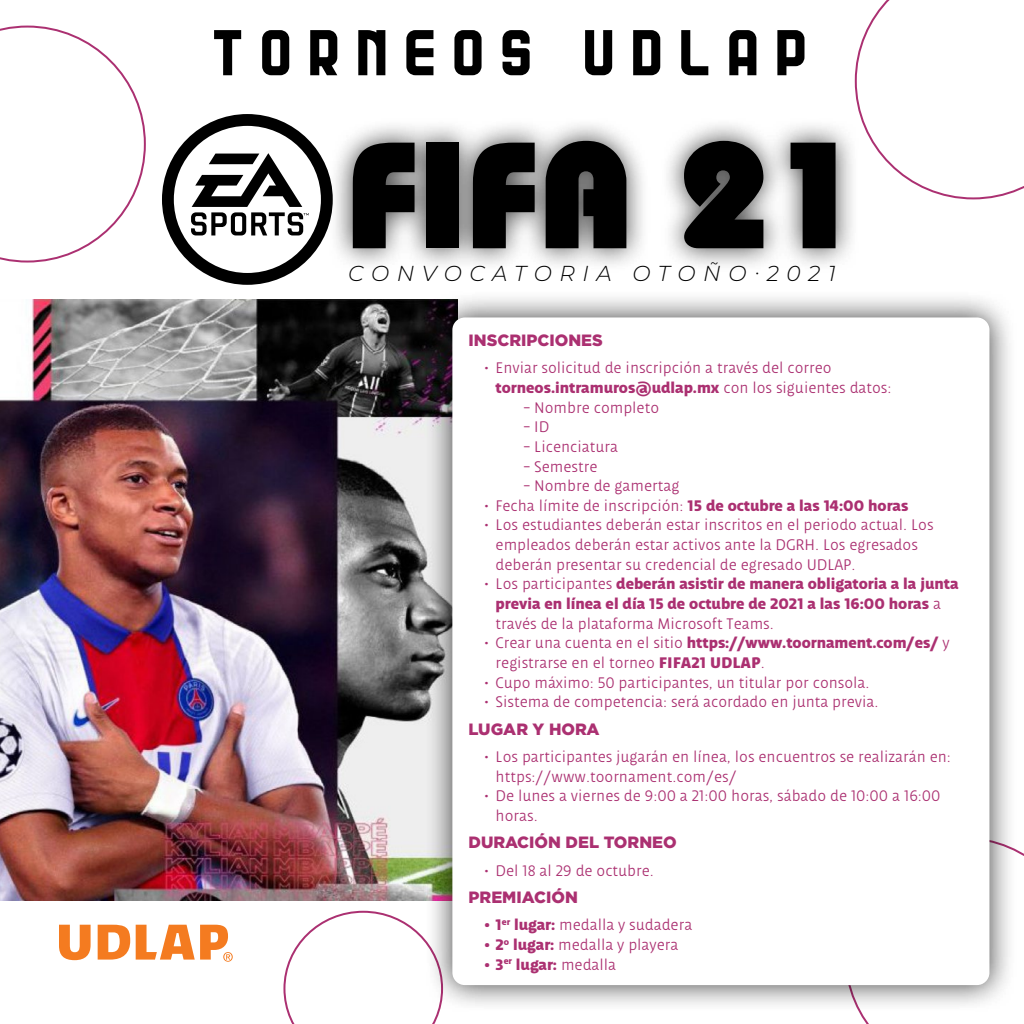
<style>
.page{position:relative;width:1024px;height:1024px;background:#fff}
.page>*{position:absolute;margin:0;border:0;box-sizing:border-box;transform-origin:0 0}
.t1{font:800 150.9px "Bauhaus LT";color:#000}
.t2{font:57.4px "A25 SQUANOVA";letter-spacing:.27em;color:#000}
.t3{font:italic 300 21.6px "Montserrat";letter-spacing:.345em;color:#000}
.t4{font:300 16.4px/19.6px "Udlap Text";color:#ab3071}
.t5{font:900 16.4px/19.6px "Udlap Text";color:#ab3071}
.t6{font:900 16.4px "Gotham";color:#ab3071}
.s1{font-weight:300}
.s2{font-weight:900}
</style>
<div class="page">
<img style="left:0;top:299px;width:425px;height:602px">
<svg style="left:0;top:26px;width:146px;height:237px"></svg>
<svg style="left:283px;top:911px;width:156px;height:113px"></svg>
<svg style="left:855px;top:0;width:169px;height:199px"></svg>
<div style="left:425px;top:290px;width:592px;height:723px;background:#000;opacity:.75"></div>
<div style="left:452px;top:317px;width:537px;height:668px;background:#fff;border-radius:12px"></div>
<div style="left:328px;top:117px;width:532px;height:156px;background:#000;opacity:.75"></div>
<svg style="left:162px;top:114px;width:171px;height:171px"></svg>
<svg style="left:59px;top:925px;width:32px;height:35px"></svg>
<svg style="left:136px;top:925px;width:97px;height:37px"></svg>
<svg style="left:98px;top:925px;width:32px;height:35px"></svg>
<h2 class="t2" style="left:214px;top:22px;width:597px">TORNEOS UDLAP</h2>
<h1 class="t1" style="left:346px;top:106px;width:518px">FIFA 21</h1>
<h3 class="t3" style="left:348px;top:259px;width:489px">CONVOCATORIA OTOÑO·2021</h3>
<p class="t6" style="left:469px;top:329px;width:136px">INSCRIPCIONES</p>
<p class="t4" style="left:484px;top:358px;width:349px">• Enviar solicitud de inscripción a través del correo</p>
<p class="t5" style="left:496px;top:378px;width:397px">torneos.intramuros@udlap.mx <span class="s1">con los siguientes datos:</span></p>
<p class="t4" style="left:523px;top:398px;width:138px">− Nombre completo</p>
<p class="t4" style="left:523px;top:417px;width:28px">−ID</p>
<p class="t4" style="left:523px;top:437px;width:97px">− Licenciatura</p>
<p class="t4" style="left:523px;top:457px;width:76px">− Semestre</p>
<p class="t4" style="left:523px;top:476px;width:158px">− Nombre de gamertag</p>
<p class="t4" style="left:484px;top:496px;width:426px">• Fecha límite de inscripción: <span class="s2">15 de octubre a las 14:00 horas</span></p>
<p class="t4" style="left:496px;top:516px;width:439px;text-indent:-12px">• Los estudiantes deberán estar inscritos en el periodo actual. Los empleados deberán estar activos ante la DGRH. Los egresados deberán presentar su credencial de egresado UDLAP.</p>
<p class="t5" style="left:496px;top:574px;width:464px;text-indent:-12px"><span class="s1">• Los participantes</span> deberán asistir de manera obligatoria a la junta previa en línea el día 15 de octubre de 2021 a las 16:00 horas <span class="s1">a través de la plataforma Microsoft Teams.</span></p>
<p class="t4" style="left:496px;top:633px;width:455px;text-indent:-12px">• Crear una cuenta en el sitio <span class="s2">https://www.toornament.com/es/</span> y registrarse en el torneo <span class="s2">FIFA21 UDLAP</span>.</p>
<p class="t4" style="left:484px;top:673px;width:387px">• Cupo máximo: 50 participantes, un titular por consola.</p>
<p class="t4" style="left:484px;top:692px;width:396px">• Sistema de competencia: será acordado en junta previa.</p>
<p class="t6" style="left:469px;top:718px;width:133px">LUGAR Y HORA</p>
<p class="t4" style="left:496px;top:747px;width:457px;text-indent:-12px">• Los participantes jugarán en línea, los encuentros se realizarán en: https://www.toornament.com/es/</p>
<p class="t4" style="left:496px;top:786px;width:446px;text-indent:-12px">• De lunes a viernes de 9:00 a 21:00 horas, sábado de 10:00 a 16:00 horas.</p>
<p class="t6" style="left:469px;top:831px;width:210px">DURACIÓN DEL TORNEO</p>
<p class="t4" style="left:484px;top:861px;width:171px">• Del 18 al 29 de octubre.</p>
<p class="t6" style="left:469px;top:886px;width:111px">PREMIACIÓN</p>
<p class="t4" style="left:484px;top:915px;width:210px"><span class="s2">• 1</span><sup>er</sup> <span class="s2">lugar:</span> medalla y sudadera</p>
<p class="t4" style="left:484px;top:935px;width:196px"><span class="s2">• 2</span><sup>o</sup> <span class="s2">lugar:</span> medalla y playera</p>
<p class="t5" style="left:484px;top:955px;width:134px">• 3<sup>er</sup> lugar: <span class="s1">medalla</span></p>
</div>
